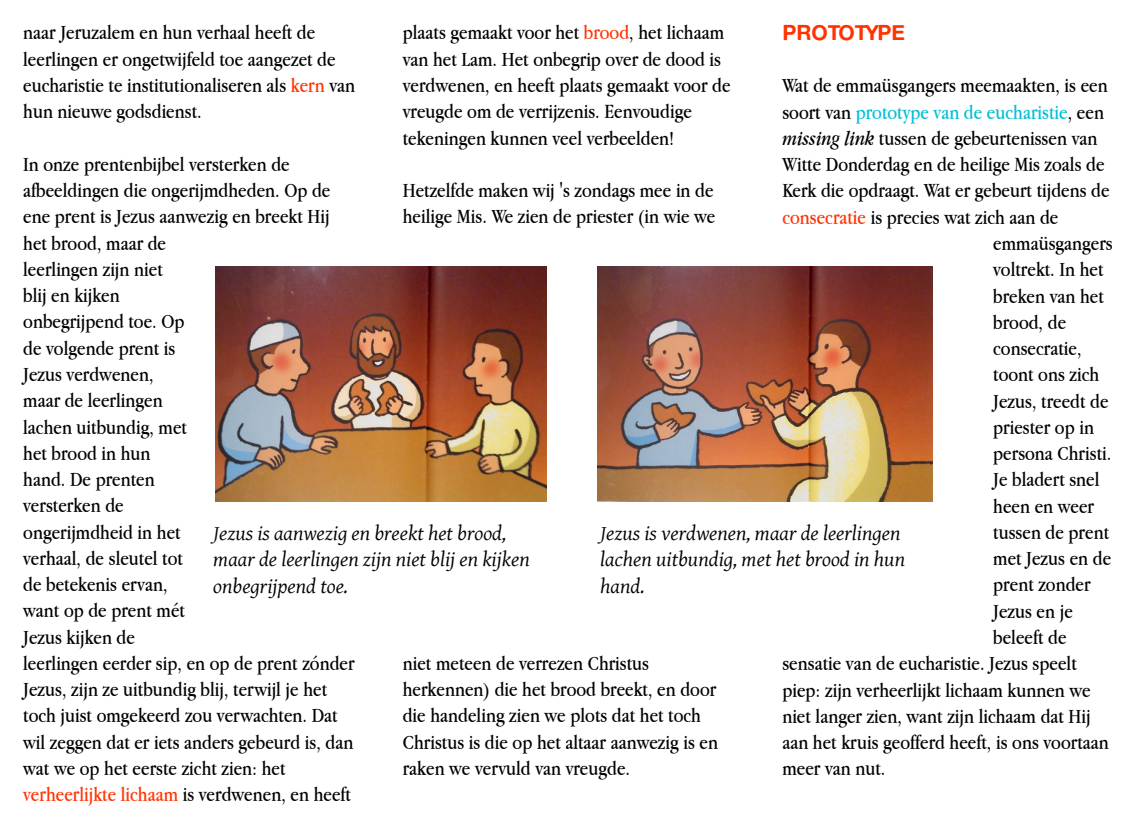
<style>
.page{position:relative;width:1146px;height:834px;background:#fff}
.page>*{position:absolute;margin:0;border:0;box-sizing:border-box;transform-origin:0 0}
.t1{font:21px/26.2px "Apple Garamond";color:#000}
.t2{font:italic 21px/26.2px "Gentium Basic";color:#000}
.t3{font:21px "Apple Garamond";color:#00bfd4}
.t4{font:21px "Alte Haas Grotesk Bold";color:#f30}
.s1{color:#000}
.s2{font-style:italic}
.s3{color:#f30}
</style>
<div class="page">
<img style="left:215px;top:266px;width:331px;height:235px">
<img style="left:597px;top:266px;width:335px;height:235px">
<p class="t4" style="left:782px;top:19px;width:124px">PROTOTYPE</p>
<p class="t1" style="left:782px;top:72px;width:327px">Wat de emmaüsgangers meemaakten, is een</p>
<p class="t3" style="left:782px;top:99px;width:323px"><span class="s1">soort van</span> prototype van de eucharistie<span class="s1">, een</span></p>
<p class="t1" style="left:782px;top:125px;width:317px"><span class="s2">missing link</span> tussen de gebeurtenissen van</p>
<p class="t1" style="left:782px;top:151px;width:324px">Witte Donderdag en de heilige Mis zoals de</p>
<p class="t1" style="left:782px;top:177px;width:329px">Kerk die opdraagt. Wat er gebeurt tijdens de</p>
<p class="t1" style="left:782px;top:203px;width:278px"><span class="s3">consecratie</span> is precies wat zich aan de</p>
<p class="t1" style="left:993px;top:230px;width:121px">emmaüsgangers</p>
<p class="t1" style="left:993px;top:256px;width:112px">voltrekt. In het</p>
<p class="t1" style="left:993px;top:282px;width:112px">breken van het</p>
<p class="t1" style="left:993px;top:308px;width:74px">brood, de</p>
<p class="t1" style="left:993px;top:335px;width:90px">consecratie,</p>
<p class="t1" style="left:993px;top:361px;width:108px">toont ons zich</p>
<p class="t1" style="left:993px;top:387px;width:117px">Jezus, treedt de</p>
<p class="t1" style="left:993px;top:413px;width:102px">priester op in</p>
<p class="t1" style="left:993px;top:440px;width:120px">persona Christi.</p>
<p class="t1" style="left:993px;top:466px;width:108px">Je bladert snel</p>
<p class="t1" style="left:993px;top:492px;width:102px">heen en weer</p>
<p class="t1" style="left:993px;top:518px;width:117px">tussen de prent</p>
<p class="t1" style="left:993px;top:545px;width:119px">met Jezus en de</p>
<p class="t1" style="left:993px;top:571px;width:99px">prent zonder</p>
<p class="t1" style="left:993px;top:597px;width:81px">Jezus en je</p>
<p class="t1" style="left:993px;top:623px;width:75px">beleeft de</p>
<p class="t1" style="left:782px;top:650px;width:296px">sensatie van de eucharistie. Jezus speelt</p>
<p class="t1" style="left:782px;top:676px;width:310px">piep: zijn verheerlijkt lichaam kunnen we</p>
<p class="t1" style="left:782px;top:702px;width:310px">niet langer zien, want zijn lichaam dat Hij</p>
<p class="t1" style="left:782px;top:728px;width:328px">aan het kruis geofferd heeft, is ons voortaan</p>
<p class="t1" style="left:782px;top:755px;width:105px">meer van nut.</p>
<p class="t1" style="left:403px;top:19px;width:329px">plaats gemaakt voor het <span class="s3">brood</span>, het lichaam van het Lam. Het onbegrip over de dood is verdwenen, en heeft plaats gemaakt voor de vreugde om de verrijzenis. Eenvoudige tekeningen kunnen veel verbeelden!</p>
<p class="t1" style="left:403px;top:177px;width:314px">Hetzelfde maken wij 's zondags mee in de heilige Mis. We zien de priester (in wie we</p>
<p class="t1" style="left:23px;top:19px;width:333px">naar Jeruzalem en hun verhaal heeft de leerlingen er ongetwijfeld toe aangezet de eucharistie te institutionaliseren als <span class="s3">kern</span> van hun nieuwe godsdienst.</p>
<p class="t1" style="left:23px;top:150px;width:333px">In onze prentenbijbel versterken de afbeeldingen die ongerijmdheden. Op de ene prent is Jezus aanwezig en breekt Hij het brood, maar de<br>leerlingen zijn niet<br>blij en kijken<br>onbegrijpend toe. Op<br>de volgende prent is<br>Jezus verdwenen,<br>maar de leerlingen<br>lachen uitbundig, met<br>het brood in hun<br>hand. De prenten<br>versterken de<br>ongerijmdheid in het<br>verhaal, de sleutel tot<br>de betekenis ervan,<br>want op de prent mét<br>Jezus kijken de<br>leerlingen eerder sip, en op de prent zónder<br>Jezus, zijn ze uitbundig blij, terwijl je het toch juist omgekeerd zou verwachten. Dat wil zeggen dat er iets anders gebeurd is, dan wat we op het eerste zicht zien: het <span class="s3">verheerlijkte lichaam</span> is verdwenen, en heeft</p>
<p class="t2" style="left:213px;top:520px;width:318px">Jezus is aanwezig en breekt het brood, maar de leerlingen zijn niet blij en kijken onbegrijpend toe.</p>
<p class="t2" style="left:600px;top:520px;width:306px">Jezus is verdwenen, maar de leerlingen lachen uitbundig, met het brood in hun hand.</p>
<p class="t1" style="left:403px;top:649px;width:317px">niet meteen de verrezen Christus herkennen) die het brood breekt, en door die handeling zien we plots dat het toch Christus is die op het altaar aanwezig is en raken we vervuld van vreugde.</p>
</div>
